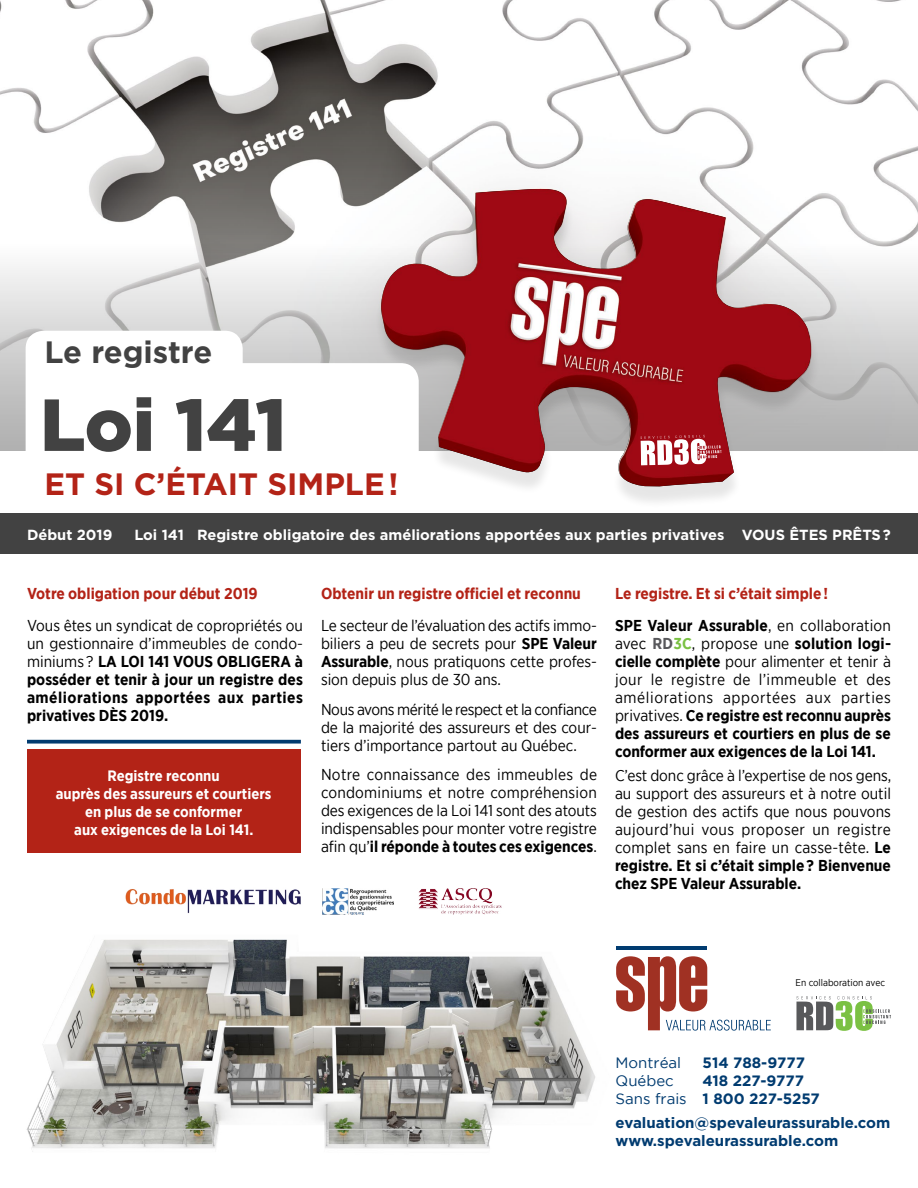
<style>
.page{position:relative;width:918px;height:1188px;background:#fff}
.page>*{position:absolute;margin:0;border:0;box-sizing:border-box;transform-origin:0 0}
.t1{font:900 73.5px "Gotham";letter-spacing:-.005em;color:#424242}
.t2{font:700 30.9px "Gotham";color:#b32317}
.t3{font:700 30.9px "Gotham";letter-spacing:-.005em;color:#424242}
.t4{font:15.75px/18px "Gotham Narrow";letter-spacing:-.005em;color:#000;text-align:justify}
.t5{font:700 15.75px/18px "Gotham Narrow";color:#000;text-align:justify}
.t6{font:700 15.75px/31.5px "Gotham Narrow";color:#b32317}
.t7{font:700 15px/18px "Gotham";color:#003b70}
.t8{font:700 15px/18px "Gotham Narrow";color:#fff;text-align:center}
.t9{font:15px "Gotham";color:#003b70}
.t10{font:700 14.7px "Gotham";color:#fff}
.t11{font:9.75px "Gotham Narrow";color:#000}
.s1{font-weight:400}
.s2{font-weight:700}
.s3{color:#000}
.s4{font-weight:400;color:#000}
.s5{color:#58585b}
.s6{color:#7ac143}
</style>
<div class="page">
<svg style="left:0;top:0;width:918px;height:451px"></svg>
<svg style="left:796px;top:996px;width:95px;height:35px"></svg>
<svg style="left:628px;top:956px;width:143px;height:75px"></svg>
<hr style="left:616px;top:946px;width:91px;height:3px;background:#003b70">
<div style="left:375px;top:196px;width:445px;height:313px;background:#000;opacity:.1"></div>
<img style="left:380px;top:189px;width:432px;height:297px">
<img style="left:26px;top:939px;width:602px;height:213px">
<div style="left:27px;top:750px;width:274px;height:103px;background:#b32317"></div>
<img style="left:125px;top:889px;width:176px;height:25px">
<img style="left:322px;top:889px;width:71px;height:26px">
<img style="left:418px;top:888px;width:84px;height:27px">
<svg style="left:26px;top:331px;width:393px;height:178px"></svg>
<div style="left:0;top:513px;width:918px;height:41px;background:#424242"></div>
<svg style="left:27px;top:740px;width:274px;height:4px"></svg>
<svg style="left:640px;top:435px;width:82px;height:30px"></svg>
<h2 class="t3" style="left:44px;top:335px;width:169px">Le registre</h2>
<h1 class="t1" style="left:40px;top:374px;width:248px">Loi 141</h1>
<h2 class="t2" style="left:45px;top:466px;width:356px">ET SI C’ÉTAIT SIMPLE!</h2>
<p class="t10" style="left:27px;top:526px;width:87px">Début 2019</p>
<p class="t10" style="left:134px;top:526px;width:758px">Loi 141 Registre obligatoire des améliorations apportées aux parties privatives VOUS ÊTES PRÊTS?</p>
<p class="t6" style="left:27px;top:578px;width:232px">Votre obligation pour début 2019</p>
<p class="t5" style="left:27px;top:616px;width:278px"><span class="s1">Vous êtes un syndicat de copropriétés ou un gestionnaire d’immeubles de condo‑ miniums ?</span> LA LOI 141 VOUS OBLIGERA à posséder et tenir à jour un registre des améliorations apportées aux parties privatives DÈS 2019.</p>
<p class="t8" style="left:56px;top:766px;width:217px">Registre reconnu<br>auprès des assureurs et courtiers en plus de se conformer<br>aux exigences de la Loi 141.</p>
<p class="t6" style="left:321px;top:578px;width:261px">Obtenir un registre officiel et reconnu</p>
<p class="t4" style="left:321px;top:616px;width:278px">Le secteur de l’évaluation des actifs immo‑ biliers a peu de secrets pour <span class="s2">SPE Valeur Assurable</span>, nous pratiquons cette profes‑ sion depuis plus de 30 ans.</p>
<p class="t4" style="left:321px;top:700px;width:278px">Nous avons mérité le respect et la confiance de la majorité des assureurs et des cour‑ tiers d’importance partout au Québec.</p>
<p class="t4" style="left:321px;top:766px;width:278px">Notre connaissance des immeubles de condominiums et notre compréhension des exigences de la Loi 141 sont des atouts indispensables pour monter votre registre afin qu’<span class="s2">il réponde à toutes ces exigences</span>.</p>
<p class="t6" style="left:615px;top:578px;width:278px">Le registre. Et si c’était simple !<br><span class="s3">SPE Valeur Assurable</span><span class="s4">, en collaboration</span></p>
<p class="t5" style="left:615px;top:634px;width:278px"><span class="s1">avec</span> <span class="s5">RD</span><span class="s6">3C</span><span class="s1">, propose une</span> solution logi&shy;cielle complète <span class="s1">pour alimenter et tenir à jour le registre de l’immeuble et des améliorations apportées aux parties privatives.</span> Ce registre est reconnu auprès des assureurs et courtiers en plus de se conformer aux exigences de la Loi 141.</p>
<p class="t4" style="left:615px;top:767px;width:278px">C’est donc grâce à l’expertise de nos gens, au support des assureurs et à notre outil de gestion des actifs que nous pouvons aujourd’hui vous proposer un registre complet sans en faire un casse-tête. <span class="s2">Le registre. Et si c’était simple ? Bienvenue chez SPE Valeur Assurable.</span></p>
<p class="t11" style="left:796px;top:977px;width:91px">En collaboration avec</p>
<p class="t9" style="left:616px;top:1054px;width:67px">Montréal</p>
<p class="t7" style="left:703px;top:1053px;width:104px">514 788-9777</p>
<p class="t9" style="left:616px;top:1072px;width:60px">Québec</p>
<p class="t7" style="left:616px;top:1071px;width:206px;text-indent:87px">418 227-9777<br><span class="s1">Sans frais</span> 1 800 227-5257</p>
<p class="t7" style="left:616px;top:1114px;width:276px">evaluation@spevaleurassurable.com www.spevaleurassurable.com</p>
</div>
